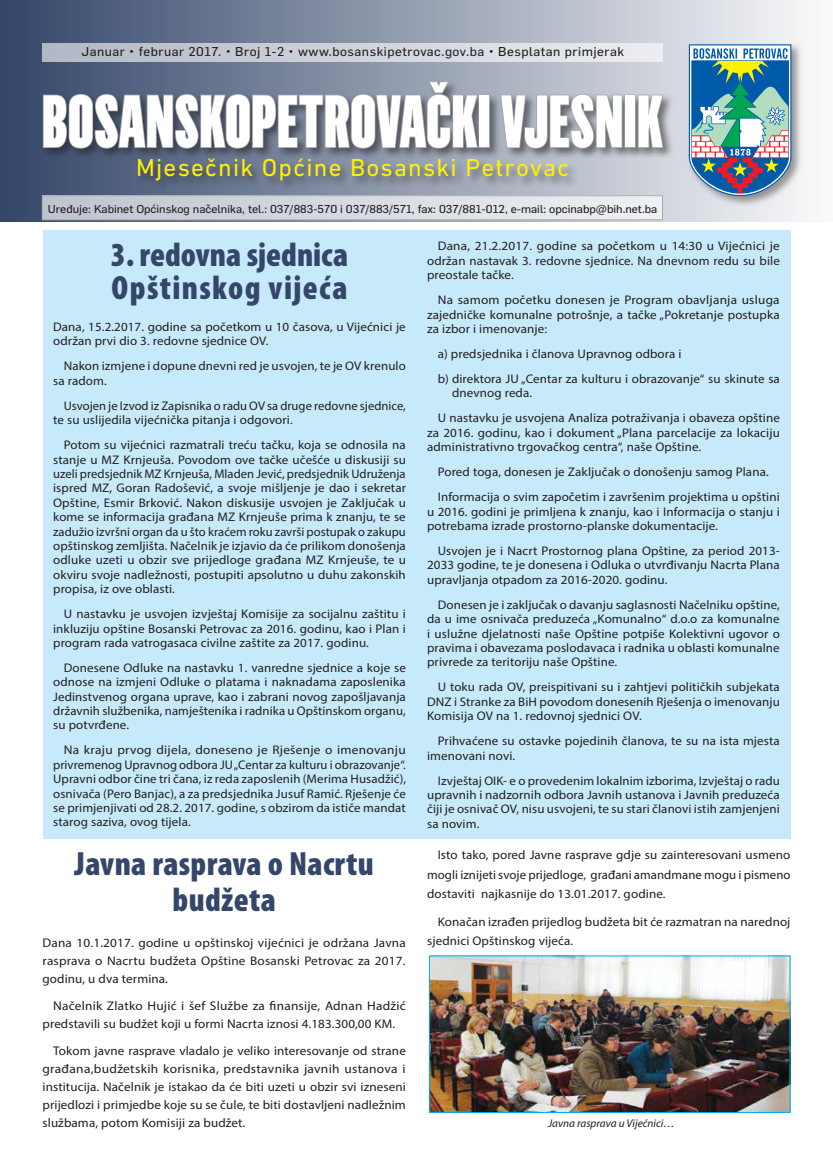
<style>
.page{position:relative;width:833px;height:1170px;background:#fff}
.page>*{position:absolute;margin:0;border:0;box-sizing:border-box;transform-origin:0 0}
.t1{font:900 72.5px "Flama Ultracondensed";letter-spacing:.01em;color:#fff}
.t2{font:900 condensed 33.75px/32.5px "Myriad Pro";letter-spacing:.03em;color:#344669}
.t3{font:900 condensed 33.75px/35.6px "Myriad Pro";letter-spacing:.01em;color:#344669;text-align:center}
.t4{font:25px "DIN Next CYR";letter-spacing:.05em;color:#fff200}
.t5{font:12.62px/18.1px "Myriad Pro";letter-spacing:.01em;color:#221e1f;text-align:justify;scale:1.04 1}
.t6{font:12.62px/18.1px "Myriad Pro";letter-spacing:.01em;color:#221e1f;text-align:justify;scale:1.05 1}
.t7{font:12.62px/18.1px "Myriad Pro";letter-spacing:.01em;color:#221e1f;scale:1.06 1}
.t8{font:12.62px "Flama Basic";letter-spacing:.04em;color:#221e1f;scale:1.04 1}
.t9{font:12.5px/14.4px "Myriad Pro";letter-spacing:.01em;color:#221e1f;scale:1.04 1}
.t10{font:12.5px/14.4px "Myriad Pro";letter-spacing:.01em;color:#221e1f;text-align:justify;scale:1.06 1}
.t11{font:12.5px/14.6px "Myriad Pro";letter-spacing:.01em;color:#221e1f}
.t12{font:12.5px/14.4px "Myriad Pro";letter-spacing:.01em;color:#221e1f;text-align:justify;scale:1.05 1}
.t13{font:11.25px "Flama Basic";color:#221e1f;scale:1.04 1}
.t14{font:italic 11.25px "Myriad Pro";color:#221e1f}
</style>
<div class="page">
<div style="left:43px;top:230px;width:747px;height:608px;background:#c7eafb"></div>
<div style="left:0;top:0;width:833px;height:222px;background:linear-gradient(to right,#344669,#fafafb)"></div>
<div style="left:41px;top:79px;width:633px;height:81px;background:#221e1f;opacity:.55"></div>
<svg style="left:42px;top:81px;width:437px;height:68px;background:#676e7c"></svg>
<div style="left:478px;top:95px;width:12px;height:53px;border:2px solid #a7a9ac"></div>
<svg style="left:499px;top:93px;width:124px;height:56px;background:#8c8e95"></svg>
<div style="left:624px;top:95px;width:12px;height:53px;border:2px solid #a7a9ac"></div>
<svg style="left:637px;top:94px;width:27px;height:55px"></svg>
<div style="left:136px;top:157px;width:443px;height:35px;background:#221e1f;opacity:.55"></div>
<svg style="left:675px;top:34px;width:129px;height:172px;background:#93aeba"></svg>
<div style="left:42px;top:196px;width:620px;height:24px;background:linear-gradient(to right,#bec4cf,#eff1f3)"></div>
<div style="left:42px;top:195px;width:621px;height:25px;border:1px solid #a7a9ac"></div>
<div style="left:43px;top:43px;width:620px;height:18px;background:linear-gradient(to right,#b1b8c5,#eceef1)"></div>
<img style="left:431px;top:957px;width:357px;height:153px">
<p class="t8" style="left:81px;top:43px;width:523px">Januar • februar 2017. • Broj 1-2 • www.bosanskipetrovac.gov.ba • Besplatan primjerak</p>
<h1 class="t1" style="left:42px;top:76px;width:622px">BOSANSKOPETROVAČKI VJESNIK</h1>
<h3 class="t4" style="left:136px;top:153px;width:435px">Mjesečnik Općine Bosanski Petrovac</h3>
<p class="t13" style="left:48px;top:201px;width:587px">Uređuje: Kabinet Općinskog načelnika, tel.: 037/883-570 i 037/883/571, fax: 037/881-012, e-mail: opcinabp@bih.net.ba</p>
<h2 class="t2" style="left:111px;top:238px;width:239px">3. redovna sjednica<br>Opštinskog vijeća</h2>
<p class="t9" style="left:53px;top:319px;width:340px">Dana, 15.2.2017. godine sa početkom u 10 časova, u Vijećnici je održan prvi dio 3. redovne sjednice OV.</p>
<p class="t9" style="left:53px;top:359px;width:341px;text-indent:11px">Nakon izmjene i dopune dnevni red je usvojen, te je OV krenulo sa radom.</p>
<p class="t11" style="left:53px;top:398px;width:354px;text-indent:11px">Usvojen je Izvod iz Zapisnika o radu OV sa druge redovne sjednice, te su uslijedila vijećnička pitanja i odgovori.</p>
<p class="t9" style="left:53px;top:437px;width:341px;text-align:justify;text-indent:11px">Potom su vijećnici razmatrali treću tačku, koja se odnosila na stanje u MZ Krnjeuša. Povodom ove tačke učešće u diskusiji su uzeli predsjednik MZ Krnjeuša, Mladen Jević, predsjednik Udruženja ispred MZ, Goran Radošević, a svoje mišljenje je dao i sekretar Opštine, Esmir Brković. Nakon diskusije usvojen je Zaključak u kome se informacija građana MZ Krnjeuše prima k znanju, te se zadužio izvršni organ da u što kraćem roku završi postupak o zakupu opštinskog zemljišta. Načelnik je izjavio da će prilikom donošenja odluke uzeti u obzir sve prijedloge građana MZ Krnjeuše, te u okviru svoje nadležnosti, postupiti apsolutno u duhu zakonskih propisa, iz ove oblasti.</p>
<p class="t9" style="left:53px;top:606px;width:341px;text-align:justify;text-indent:11px">U nastavku je usvojen izvještaj Komisije za socijalnu zaštitu i inkluziju opštine Bosanski Petrovac za 2016. godinu, kao i Plan i program rada vatrogasaca civilne zaštite za 2017. godinu.</p>
<p class="t9" style="left:53px;top:660px;width:341px;text-align:justify;text-indent:11px">Donesene Odluke na nastavku 1. vanredne sjednice a koje se odnose na izmjeni Odluke o platama i naknadama zaposlenika Jedinstvenog organa uprave, kao i zabrani novog zapošljavanja državnih službenika, namještenika i radnika u Opštinskom organu, su potvrđene.</p>
<p class="t10" style="left:53px;top:742px;width:334px;text-indent:11px">Na kraju prvog dijela, doneseno je Rješenje o imenovanju privremenog Upravnog odbora JU „Centar za kulturu i obrazovanje“.<br>Upravni odbor čine tri čana, iz reda zaposlenih (Merima Husadžić), osnivača (Pero Banjac), a za predsjednika Jusuf Ramić. Rješenje će se primjenjivati od 28.2. 2017. godine, s obzirom da ističe mandat starog saziva, ovog tijela.</p>
<h2 class="t3" style="left:75px;top:845px;width:301px">Javna rasprava o Nacrtu budžeta</h2>
<p class="t6" style="left:43px;top:933px;width:347px">Dana 10.1.2017. godine u opštinskoj vijećnici je održana Javna rasprava o Nacrtu budžeta Opštine Bosanski Petrovac za 2017. godinu, u dva termina.</p>
<p class="t7" style="left:43px;top:996px;width:344px;text-indent:11px">Načelnik Zlatko Hujić i šef Službe za finansije, Adnan Hadžić predstavili su budžet koji u formi Nacrta iznosi 4.183.300,00 KM.</p>
<p class="t5" style="left:43px;top:1041px;width:351px;text-indent:11px">Tokom javne rasprave vladalo je veliko interesovanje od strane građana,budžetskih korisnika, predstavnika javnih ustanova i institucija. Načelnik je istakao da će biti uzeti u obzir svi izneseni prijedlozi i primjedbe koje su se čule, te biti dostavljeni nadležnim službama, potom Komisiji za budžet.</p>
<p class="t12" style="left:427px;top:239px;width:337px;text-indent:11px">Dana, 21.2.2017. godine sa početkom u 14:30 u Vijećnici je održan nastavak 3. redovne sjednice. Na dnevnom redu su bile preostale tačke.</p>
<p class="t10" style="left:427px;top:292px;width:334px;text-indent:11px">Na samom početku donesen je Program obavljanja usluga zajedničke komunalne potrošnje, a tačke „Pokretanje postupka za izbor i imenovanje:</p>
<p class="t9" style="left:438px;top:341px;width:330px;line-height:25px">a) predsjednika i članova Upravnog odbora i<br>b) direktora JU „Centar za kulturu i obrazovanje“ su skinute sa</p>
<p class="t9" style="left:438px;top:380px;width:330px;line-height:25px;text-indent:14px">dnevnog reda.<br>U nastavku je usvojena Analiza potraživanja i obaveza opštine</p>
<p class="t9" style="left:427px;top:425px;width:341px">za 2016. godinu, kao i dokument „Plana parcelacije za lokaciju administrativno trgovačkog centra“, naše Opštine.</p>
<p class="t9" style="left:438px;top:459px;width:330px;line-height:25px">Pored toga, donesen je Zaključak o donošenju samog Plana.<br>Informacija o svim započetim i završenim projektima u opštini</p>
<p class="t9" style="left:427px;top:504px;width:341px">u 2016. godini je primljena k znanju, kao i Informacija o stanju i potrebama izrade prostorno-planske dokumentacije.</p>
<p class="t9" style="left:427px;top:543px;width:340px;text-align:justify;text-indent:11px">Usvojen je i Nacrt Prostornog plana Opštine, za period 2013- 2033 godine, te je donesena i Odluka o utvrđivanju Nacrta Plana upravljanja otpadom za 2016-2020. godinu.</p>
<p class="t9" style="left:427px;top:597px;width:341px;text-align:justify;text-indent:11px">Donesen je i zaključak o davanju saglasnosti Načelniku opštine, da u ime osnivača preduzeća „Komunalno“ d.o.o za komunalne i uslužne djelatnosti naše Opštine potpiše Kolektivni ugovor o pravima i obavezama poslodavaca i radnika u oblasti komunalne privrede za teritoriju naše Opštine.</p>
<p class="t9" style="left:427px;top:679px;width:341px;text-align:justify;text-indent:11px">U toku rada OV, preispitivani su i zahtjevi političkih subjekata DNZ i Stranke za BiH povodom donesenih Rješenja o imenovanju Komisija OV na 1. redovnoj sjednici OV.</p>
<p class="t9" style="left:427px;top:733px;width:341px;text-indent:11px">Prihvaćene su ostavke pojedinih članova, te su na ista mjesta imenovani novi.</p>
<p class="t11" style="left:427px;top:772px;width:354px;text-align:justify;text-indent:11px">Izvještaj OIK- e o provedenim lokalnim izborima, Izvještaj o radu upravnih i nadzornih odbora Javnih ustanova i Javnih preduzeća čiji je osnivač OV, nisu usvojeni, te su stari članovi istih zamjenjeni sa novim.</p>
<p class="t5" style="left:427px;top:845px;width:351px;line-height:19.1px;text-indent:11px">Isto tako, pored Javne rasprave gdje su zainteresovani usmeno mogli iznijeti svoje prijedloge, građani amandmane mogu i pismeno dostaviti najkasnije do 13.01.2017. godine.</p>
<p class="t5" style="left:427px;top:911px;width:351px;line-height:19.1px;text-indent:11px">Konačan izrađen prijedlog budžeta bit će razmatran na narednoj sjednici Opštinskog vijeća.</p>
<p class="t14" style="left:548px;top:1116px;width:128px">Javna rasprava u Vijećnici…</p>
</div>
